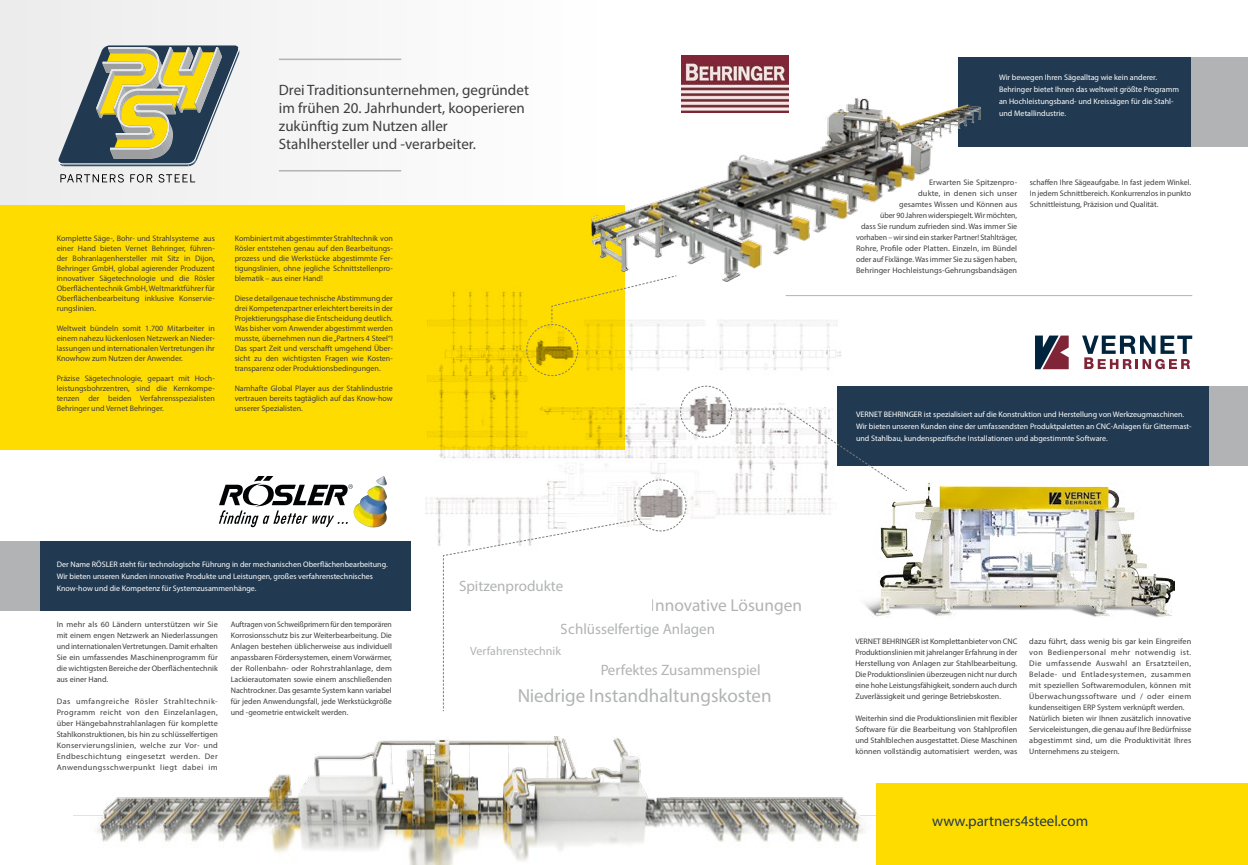
<style>
.page{position:relative;width:1248px;height:865px;background:#fff}
.page>*{position:absolute;margin:0;border:0;box-sizing:border-box;transform-origin:0 0}
.t1{font:19px "Myriad Pro";color:#b1b3b4}
.t2{font:17.3px "Myriad Pro";color:#b1b3b4}
.t3{font:15px/18px "Myriad Pro";color:#3e3d40}
.t4{font:15px "Myriad Pro";color:#b1b3b4}
.t5{font:15px "Myriad Pro";color:#213a51}
.t6{font:12px "Myriad Pro";color:#b1b3b4}
.t7{font:8px/11px "Myriad Pro";color:#3e3d40;text-align:justify}
.t8{font:8px/12px "Myriad Pro";color:#fff}
</style>
<div class="page">
<div style="left:0;top:0;width:624px;height:205px;background:#f7f7f7"></div>
<div style="left:0;top:205px;width:624px;height:245px;background:#ffdc00"></div>
<div style="left:39px;top:541px;width:371px;height:69px;background:#213a51"></div>
<div style="left:0;top:541px;width:39px;height:69px;background:#b1b3b4"></div>
<div style="left:1208px;top:386px;width:39px;height:80px;background:#b1b3b4"></div>
<div style="left:1191px;top:57px;width:56px;height:89px;background:#b1b3b4"></div>
<div style="left:837px;top:386px;width:371px;height:80px;background:#213a51"></div>
<div style="left:958px;top:57px;width:233px;height:89px;background:#213a51"></div>
<img style="left:681px;top:55px;width:107px;height:42px">
<svg style="left:60px;top:174px;width:64px;height:8px"></svg>
<svg style="left:130px;top:174px;width:22px;height:8px"></svg>
<svg style="left:158px;top:174px;width:37px;height:8px"></svg>
<svg style="left:58px;top:45px;width:182px;height:121px"></svg>
<img style="left:410px;top:281px;width:432px;height:310px">
<img style="left:591px;top:97px;width:389px;height:184px">
<svg style="left:526px;top:275px;width:151px;height:101px"></svg>
<svg style="left:1035px;top:335px;width:33px;height:34px"></svg>
<svg style="left:1082px;top:335px;width:110px;height:34px"></svg>
<img style="left:929px;top:483px;width:245px;height:134px">
<svg style="left:219px;top:476px;width:133px;height:51px"></svg>
<img style="left:352px;top:476px;width:35px;height:51px">
<img style="left:74px;top:736px;width:801px;height:129px">
<div style="left:875px;top:783px;width:372px;height:82px;background:#ffdc00"></div>
<hr style="left:785px;top:295px;width:407px;height:1px;background:#b1b3b4">
<hr style="left:279px;top:170px;width:122px;height:1px;background:#b1b3b4">
<hr style="left:279px;top:59px;width:122px;height:1px;background:#b1b3b4">
<svg style="left:442px;top:385px;width:487px;height:327px"></svg>
<h3 class="t3" style="left:279px;top:81px;width:251px">Drei Traditionsunternehmen, gegründet im frühen 20. Jahrhundert, kooperieren zukünftig zum Nutzen aller Stahlhersteller und -verarbeiter.</h3>
<p class="t7" style="left:57px;top:233px;width:160px;line-height:10px">Komplette Säge-, Bohr- und Strahlsysteme aus einer Hand bieten Vernet Behringer, führen&shy;der Bohranlagenhersteller mit Sitz in Dijon, Behringer GmbH, global agierender Produzent innovativer Sägetechnologie und die Rösler Oberflächentechnik GmbH, Weltmarktführer für Oberflächenbearbeitung inklusive Konservie&shy;rungslinien.</p>
<p class="t7" style="left:57px;top:323px;width:160px;line-height:10px">Weltweit bündeln somit 1.700 Mitarbeiter in einem nahezu lückenlosen Netzwerk an Nieder&shy;lassungen und internationalen Vertretungen ihr Knowhow zum Nutzen der Anwender.</p>
<p class="t7" style="left:57px;top:373px;width:160px;line-height:10px">Präzise Sägetechnologie, gepaart mit Hoch&shy;leistungsbohrzentren, sind die Kernkompe&shy;tenzen der beiden Verfahrensspezialisten Behringer und Vernet Behringer.</p>
<p class="t7" style="left:235px;top:233px;width:160px;line-height:10px">Kombiniert mit abgestimmter Strahltechnik von Rösler entstehen genau auf den Bearbeitungs&shy;prozess und die Werkstücke abgestimmte Fer&shy;tigungslinien, ohne jegliche Schnittstellenpro&shy;blematik – aus einer Hand!</p>
<p class="t7" style="left:235px;top:293px;width:160px;line-height:10px">Diese detailgenaue technische Abstimmung der drei Kompetenzpartner erleichtert bereits in der Projektierungsphase die Entscheidung deutlich.<br>Was bisher vom Anwender abgestimmt werden musste, übernehmen nun die „Partners 4 Steel“!<br>Das spart Zeit und verschafft umgehend Über&shy;sicht zu den wichtigsten Fragen wie Kosten&shy;transparenz oder Produktionsbedingungen.</p>
<p class="t7" style="left:235px;top:383px;width:160px;line-height:10px">Namhafte Global Player aus der Stahlindustrie vertrauen bereits tagtäglich auf das Know-how unserer Spezialisten.</p>
<p class="t8" style="left:57px;top:558px;width:332px">Der Name RÖSLER steht für technologische Führung in der mechanischen Oberflächenbearbeitung.<br>Wir bieten unseren Kunden innovative Produkte und Leistungen, großes verfahrenstechnisches<br>Know-how und die Kompetenz für Systemzusammenhänge.</p>
<p class="t7" style="left:57px;top:618px;width:163px">In mehr als 60 Ländern unterstützen wir Sie mit einem engen Netzwerk an Niederlassungen und internationalen Vertretungen. Damit erhalten Sie ein umfassendes Maschinenprogramm für die wichtigsten Bereiche der Oberflächentechnik aus einer Hand.</p>
<p class="t7" style="left:57px;top:695px;width:163px">Das umfangreiche Rösler Strahltechnik-Programm reicht von den Einzelanlagen, über Hängebahnstrahlanlagen für komplette Stahlkonstruktionen, bis hin zu schlüsselfertigen Konservierungslinien, welche zur Vor- und Endbeschichtung eingesetzt werden. Der Anwendungsschwerpunkt liegt dabei im</p>
<p class="t7" style="left:231px;top:618px;width:163px">Auftragen von Schweißprimern für den temporären Korrosionsschutz bis zur Weiterbearbeitung. Die Anlagen bestehen üblicherweise aus individuell anpassbaren Fördersystemen, einem Vorwärmer, der Rollenbahn- oder Rohrstrahlanlage, dem Lackierautomaten sowie einem anschließenden Nachtrockner. Das gesamte System kann variabel für jeden Anwendungsfall, jede Werkstückgröße und -geometrie entwickelt werden.</p>
<h3 class="t4" style="left:459px;top:576px;width:106px">Spitzenprodukte</h3>
<h2 class="t2" style="left:650px;top:594px;width:153px">Innovative Lösungen</h2>
<h3 class="t4" style="left:560px;top:620px;width:156px">Schlüsselfertige Anlagen</h3>
<h3 class="t6" style="left:470px;top:643px;width:92px">Verfahrenstechnik</h3>
<h1 class="t1" style="left:517px;top:684px;width:256px">Niedrige Instandhaltungskosten</h1>
<h3 class="t4" style="left:600px;top:661px;width:162px">Perfektes Zusammenspiel</h3>
<p class="t8" style="left:999px;top:72px;width:181px">Wir bewegen Ihren Sägealltag wie kein anderer.<br>Behringer bietet Ihnen das weltweit größte Programm an Hochleistungsband- und Kreissägen für die Stahl&shy;und Metallindustrie.</p>
<p class="t7" style="left:856px;top:176px;width:163px;text-align:right">Erwarten Sie Spitzenpro-<br>dukte, in denen sich unser<br>gesamtes Wissen und Können aus<br>über 90 Jahren widerspiegelt. Wir möchten,<br>dass Sie rundum zufrieden sind. Was immer Sie vorhaben – wir sind ein starker Partner! Stahlträger, Rohre, Profile oder Platten. Einzeln, im Bündel oder auf Fixlänge. Was immer Sie zu sägen haben, Behringer Hochleistungs-Gehrungsbandsägen</p>
<p class="t7" style="left:1029px;top:176px;width:163px">schaffen Ihre Sägeaufgabe. In fast jedem Winkel.<br>In jedem Schnittbereich. Konkurrenzlos in punkto Schnittleistung, Präzision und Qualität.</p>
<p class="t8" style="left:856px;top:408px;width:337px">VERNET BEHRINGER ist spezialisiert auf die Konstruktion und Herstellung von Werkzeugmaschinen.<br>Wir bieten unseren Kunden eine der umfassendsten Produktpaletten an CNC-Anlagen für Gittermast&shy;und Stahlbau, kundenspezifische Installationen und abgestimmte Software.</p>
<p class="t7" style="left:855px;top:635px;width:163px">VERNET BEHRINGER ist Komplettanbieter von CNC Produktionslinien mit jahrelanger Erfahrung in der Herstellung von Anlagen zur Stahlbearbeitung.<br>Die Produktionslinien überzeugen nicht nur durch eine hohe Leistungsfähigkeit, sondern auch durch Zuverlässigkeit und geringe Betriebskosten.</p>
<p class="t7" style="left:855px;top:712px;width:163px">Weiterhin sind die Produktionslinien mit flexibler Software für die Bearbeitung von Stahlprofilen und Stahlblechen ausgestattet. Diese Maschinen können vollständig automatisiert werden, was</p>
<p class="t7" style="left:1029px;top:635px;width:163px;text-align:left">dazu führt, dass wenig bis gar kein Eingreifen von Bedienpersonal mehr notwendig ist.<br>Die umfassende Auswahl an Ersatzteilen, Belade- und Entladesystemen, zusammen mit speziellen Softwaremodulen, können mit Überwachungssoftware und / oder einem kundenseitigen ERP System verknüpft werden.<br>Natürlich bieten wir Ihnen zusätzlich innovative Serviceleistungen, die genau auf Ihre Bedürfnisse abgestimmt sind, um die Produktivität Ihres Unternehmens zu steigern.</p>
<h3 class="t5" style="left:932px;top:811px;width:158px">www.partners4steel.com</h3>
</div>
